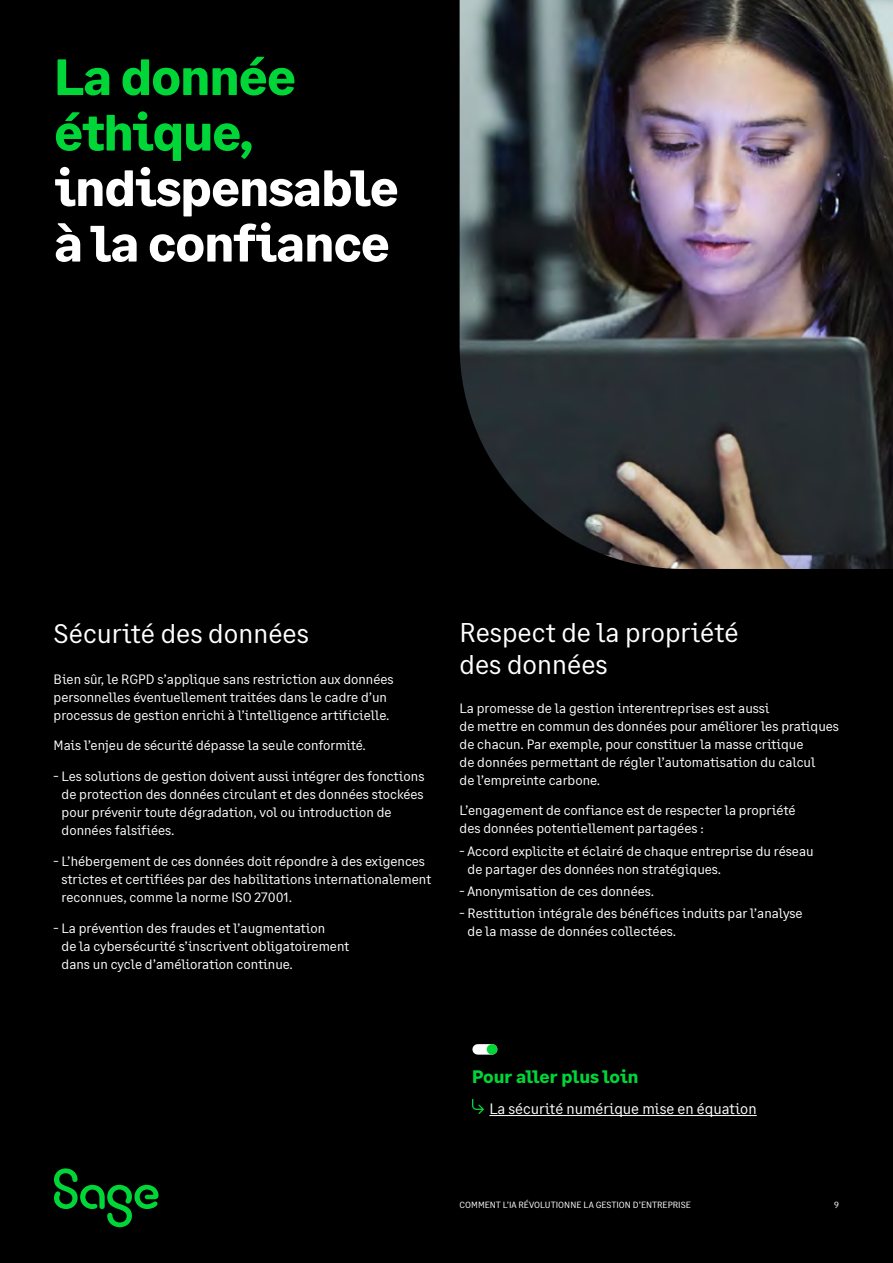
<style>
.page{position:relative;width:893px;height:1263px;background:#000}
.page>*{position:absolute;margin:0;border:0;box-sizing:border-box;transform-origin:0 0}
.t1{font:700 51px/55.5px "Sage Text";letter-spacing:-.02em;color:#fff}
.t2{font:700 51px/55.5px "Sage Text";letter-spacing:-.02em;color:#00d638}
.t3{font:27px/31.5px "Sage Text";color:#fff}
.t4{font:700 18px "Sage Text";letter-spacing:-.005em;color:#00d638}
.t5{font:15px "Sage Text";color:#fff}
.t6{font:13.5px/18px "Sage Text";color:#fff}
.t7{font:9px "Sage Text";color:#fff}
</style>
<div class="page">
<img style="left:460px;top:0;width:433px;height:569px">
<hr style="left:489px;top:1115px;width:268px;height:1px;background:#fff">
<svg style="left:472px;top:1099px;width:12px;height:15px"></svg>
<div style="left:478px;top:1044px;width:14px;height:11px;background:#fff"></div>
<div style="left:487px;top:1044px;width:10px;height:11px;background:#00d638;border-radius:50%"></div>
<svg style="left:54px;top:1168px;width:105px;height:59px"></svg>
<h1 class="t2" style="left:54px;top:50px;width:243px">La donnée éthique,</h1>
<h1 class="t1" style="left:54px;top:161px;width:346px">indispensable à la confiance</h1>
<h2 class="t3" style="left:54px;top:618px;width:257px">Sécurité des données</h2>
<h2 class="t3" style="left:460px;top:617px;width:281px">Respect de la propriété des données</h2>
<p class="t6" style="left:54px;top:670px;width:342px">Bien sûr, le RGPD s’applique sans restriction aux données personnelles éventuellement traitées dans le cadre d’un processus de gestion enrichi à l’intelligence artificielle.</p>
<p class="t6" style="left:54px;top:737px;width:314px">Mais l’enjeu de sécurité dépasse la seule conformité.</p>
<p class="t6" style="left:62px;top:767px;width:364px;text-indent:-8px">- Les solutions de gestion doivent aussi intégrer des fonctions de protection des données circulant et des données stockées pour prévenir toute dégradation, vol ou introduction de données falsifiées.</p>
<p class="t6" style="left:62px;top:852px;width:371px;text-indent:-8px">- L’hébergement de ces données doit répondre à des exigences strictes et certifiées par des habilitations internationalement reconnues, comme la norme ISO 27001.</p>
<p class="t6" style="left:62px;top:919px;width:289px;text-indent:-8px">- La prévention des fraudes et l’augmentation<br>de la cybersécurité s’inscrivent obligatoirement dans un cycle d’amélioration continue.</p>
<p class="t6" style="left:460px;top:699px;width:381px">La promesse de la gestion interentreprises est aussi<br>de mettre en commun des données pour améliorer les pratiques de chacun. Par exemple, pour constituer la masse critique<br>de données permettant de régler l’automatisation du calcul<br>de l’empreinte carbone.</p>
<p class="t6" style="left:460px;top:802px;width:338px">L’engagement de confiance est de respecter la propriété des données potentiellement partagées :</p>
<p class="t6" style="left:468px;top:842px;width:347px;text-indent:-8px">- Accord explicite et éclairé de chaque entreprise du réseau de partager des données non stratégiques.</p>
<p class="t6" style="left:460px;top:882px;width:196px">- Anonymisation de ces données.</p>
<p class="t6" style="left:468px;top:904px;width:337px;text-indent:-8px">- Restitution intégrale des bénéfices induits par l’analyse de la masse de données collectées.</p>
<h3 class="t4" style="left:472px;top:1066px;width:168px">Pour aller plus loin</h3>
<p class="t5" style="left:489px;top:1100px;width:269px">La sécurité numérique mise en équation</p>
<p class="t7" style="left:460px;top:1200px;width:233px">COMMENT L’IA RÉVOLUTIONNE LA GESTION D’ENTREPRISE</p>
<p class="t7" style="left:834px;top:1200px;width:6px">9</p>
</div>
